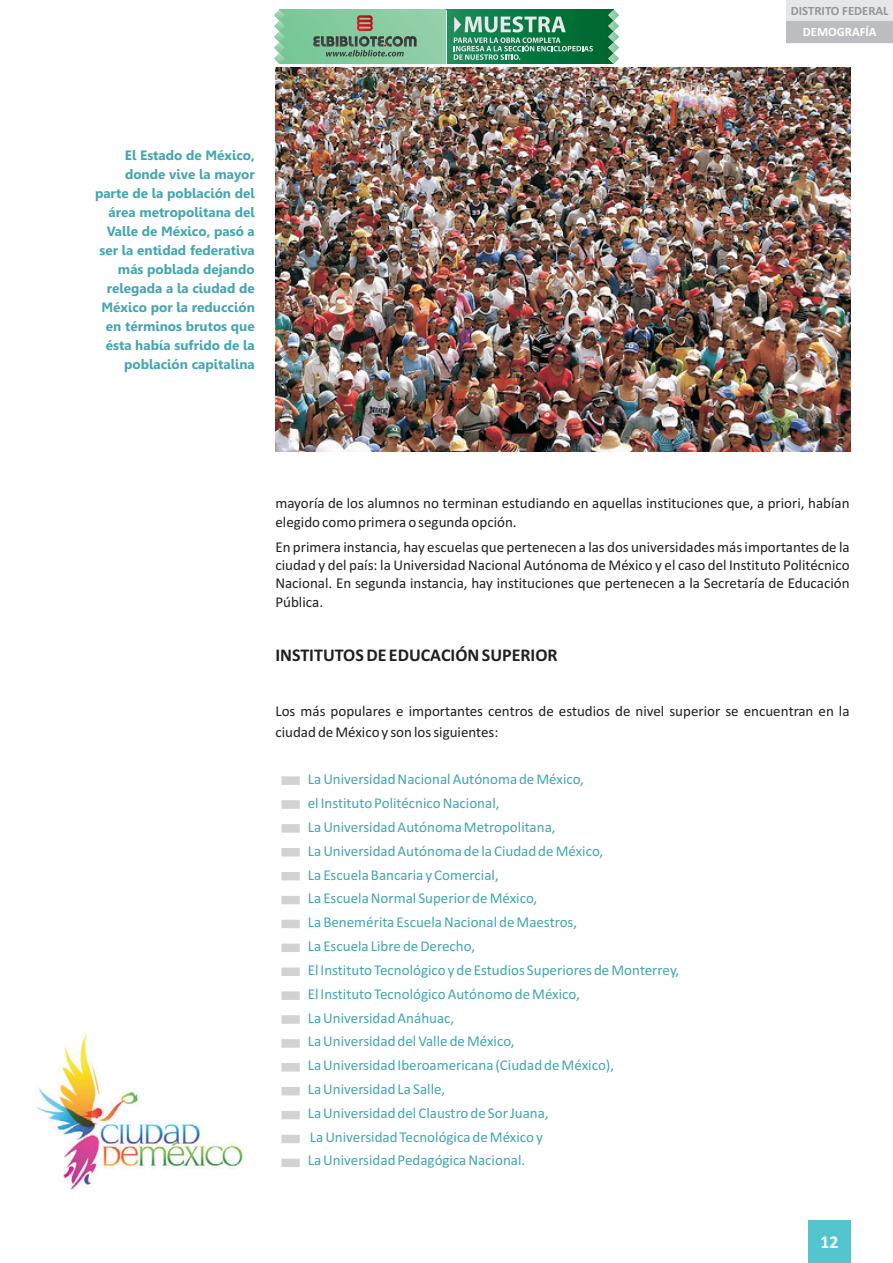
<style>
.page{position:relative;width:893px;height:1263px;background:#fff}
.page>*{position:absolute;margin:0;border:0;box-sizing:border-box;transform-origin:0 0}
.t1{font:700 18px "Calibri";color:#231f20}
.t2{font:700 18px "Calibri";color:#fff}
.t3{font:15px/23.9px "Calibri";color:#44a5ae}
.t4{font:15px/18.3px "Calibri";color:#231f20}
.t5{font:700 13.5px/19px "Gisha";color:#44a5ae;text-align:right}
.t6{font:700 12.75px "Calibri";color:#939598}
.t7{font:700 12.75px "Calibri";color:#fff}
</style>
<div class="page">
<div style="left:786px;top:0;width:107px;height:22px;background:#e6e7e9"></div>
<div style="left:786px;top:21px;width:107px;height:22px;background:#bcbdc0"></div>
<div style="left:808px;top:1220px;width:42px;height:43px;background:#54c5cf"></div>
<img style="left:276px;top:68px;width:575px;height:383px">
<img style="left:36px;top:1032px;width:207px;height:158px">
<div style="left:282px;top:777px;width:17px;height:7px;background:#d1d2d4"></div>
<div style="left:282px;top:801px;width:17px;height:7px;background:#d1d2d4"></div>
<div style="left:282px;top:824px;width:17px;height:8px;background:#d1d2d4"></div>
<div style="left:282px;top:848px;width:17px;height:8px;background:#d1d2d4"></div>
<div style="left:282px;top:872px;width:17px;height:8px;background:#d1d2d4"></div>
<div style="left:282px;top:896px;width:17px;height:8px;background:#d1d2d4"></div>
<div style="left:282px;top:920px;width:17px;height:8px;background:#d1d2d4"></div>
<div style="left:282px;top:944px;width:17px;height:8px;background:#d1d2d4"></div>
<div style="left:282px;top:968px;width:17px;height:8px;background:#d1d2d4"></div>
<div style="left:282px;top:992px;width:17px;height:7px;background:#d1d2d4"></div>
<div style="left:282px;top:1016px;width:17px;height:7px;background:#d1d2d4"></div>
<div style="left:282px;top:1039px;width:17px;height:8px;background:#d1d2d4"></div>
<div style="left:282px;top:1063px;width:17px;height:8px;background:#d1d2d4"></div>
<div style="left:282px;top:1087px;width:17px;height:8px;background:#d1d2d4"></div>
<div style="left:282px;top:1111px;width:17px;height:8px;background:#d1d2d4"></div>
<div style="left:282px;top:1135px;width:17px;height:8px;background:#d1d2d4"></div>
<div style="left:282px;top:1159px;width:17px;height:8px;background:#d1d2d4"></div>
<svg style="left:285px;top:10px;width:161px;height:54px;background:#85cba0"></svg>
<svg style="left:318px;top:398px;width:59px;height:25px"></svg>
<svg style="left:377px;top:398px;width:7px;height:25px"></svg>
<svg style="left:388px;top:398px;width:34px;height:25px"></svg>
<svg style="left:425px;top:398px;width:7px;height:25px"></svg>
<img style="left:435px;top:397px;width:145px;height:27px">
<div style="left:446px;top:10px;width:168px;height:54px;background:linear-gradient(to right,#1a8c5b,#00642b)"></div>
<svg style="left:274px;top:10px;width:11px;height:54px"></svg>
<svg style="left:608px;top:10px;width:11px;height:54px"></svg>
<svg style="left:312px;top:15px;width:105px;height:42px;background:#7aa887"></svg>
<svg style="left:454px;top:16px;width:139px;height:44px;background:#469671"></svg>
<hr style="left:446px;top:10px;width:1px;height:54px;background:#e6e7e9">
<p class="t5" style="left:95px;top:147px;width:161px">El Estado de México, donde vive la mayor parte de la población del área metropolitana del<br>Valle de México, pasó a ser la entidad federativa más poblada dejando relegada a la ciudad de<br>México por la reducción en términos brutos que ésta había sufrido de la población capitalina</p>
<p class="t6" style="left:791px;top:5px;width:99px">DISTRITO FEDERAL</p>
<p class="t7" style="left:803px;top:26px;width:75px">DEMOGRAFÍA</p>
<p class="t4" style="left:275px;top:495px;width:576px">mayoría de los alumnos no terminan estudiando en aquellas instituciones que, a priori, habían elegido como primera o segunda opción.</p>
<p class="t4" style="left:275px;top:539px;width:576px;text-align:justify">En primera instancia, hay escuelas que pertenecen a las dos universidades más importantes de la ciudad y del país: la Universidad Nacional Autónoma de México y el caso del Instituto Politécnico Nacional. En segunda instancia, hay instituciones que pertenecen a la Secretaría de Educación Pública.</p>
<p class="t1" style="left:275px;top:647px;width:284px">INSTITUTOS DE EDUCACIÓN SUPERIOR</p>
<p class="t4" style="left:275px;top:702px;width:576px;line-height:20.7px">Los más populares e importantes centros de estudios de nivel superior se encuentran en la ciudad de México y son los siguientes:</p>
<p class="t3" style="left:308px;top:769px;width:373px">La Universidad Nacional Autónoma de México,<br>el Instituto Politécnico Nacional,<br>La Universidad Autónoma Metropolitana,<br>La Universidad Autónoma de la Ciudad de México,<br>La Escuela Bancaria y Comercial,<br>La Escuela Normal Superior de México,<br>La Benemérita Escuela Nacional de Maestros,<br>La Escuela Libre de Derecho,<br>El Instituto Tecnológico y de Estudios Superiores de Monterrey, El Instituto Tecnológico Autónomo de México,<br>La Universidad Anáhuac,<br>La Universidad del Valle de México,<br>La Universidad Iberoamericana (Ciudad de México),<br>La Universidad La Salle,<br>La Universidad del Claustro de Sor Juana,<br>La Universidad Tecnológica de México y<br>La Universidad Pedagógica Nacional.</p>
<p class="t2" style="left:820px;top:1234px;width:20px">12</p>
</div>
